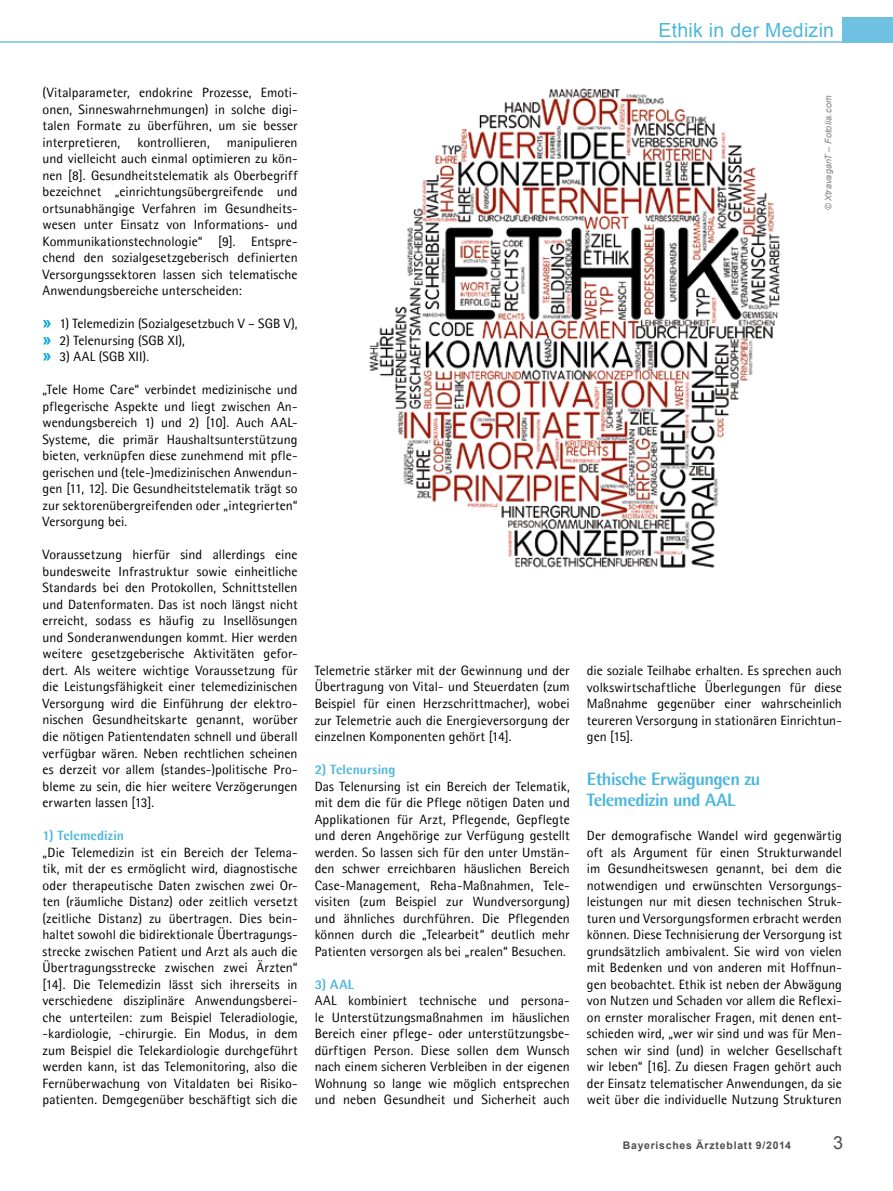
<style>
.page{position:relative;width:893px;height:1191px;background:#fff}
.page>*{position:absolute;margin:0;border:0;box-sizing:border-box;transform-origin:0 0}
.t1{font:19.5px "Arial";letter-spacing:.015em;color:#4eb7dc}
.t2{font:800 18px/21px "Agfa Rotis Semisans";letter-spacing:-.03em;color:#4eb7dc}
.t3{font:18px "Arial";color:#4e4e4d}
.t4{font:13.5px/16.5px "Agfa Rotis Semisans";letter-spacing:.005em;color:#000;text-align:justify}
.t5{font:800 13.5px "Agfa Rotis Semisans";letter-spacing:.005em;color:#4eb7dc}
.t6{font:700 10.5px "Arial";letter-spacing:.07em;color:#4e4e4d}
.t7{font:italic 9px "Arial";letter-spacing:.02em;color:#818080}
.s1{font-family:"Arial";font-weight:700;font-size:16.5px;color:#00a5d3}
</style>
<div class="page">
<hr style="left:0;top:41px;width:893px;height:2px;background:#6ec1e1">
<div style="left:842px;top:17px;width:51px;height:26px;background:#6ec1e1"></div>
<img style="left:369px;top:88px;width:411px;height:480px">
<h1 class="t1" style="left:658px;top:16px;width:177px">Ethik in der Medizin</h1>
<p class="t4" style="left:43px;top:84px;width:257px">(Vitalparameter, endokrine Prozesse, Emoti&shy;onen, Sinneswahrnehmungen) in solche digi&shy;talen Formate zu überführen, um sie besser interpretieren,</p>
<p class="t4" style="left:43px;top:134px;width:257px;text-indent:184px">manipulieren und vielleicht auch einmal optimieren zu kön&shy;nen [8]. Gesundheitstelematik als Oberbegriff bezeichnet „einrichtungsübergreifende und ortsunabhängige Verfahren im Gesundheits&shy;wesen unter Einsatz von Informations- und Kommunikationstechnologie“ [9]. Entspre&shy;chend den sozialgesetzgeberisch definierten Versorgungssektoren lassen sich telematische Anwendungsbereiche unterscheiden:</p>
<p class="t4" style="left:43px;top:315px;width:257px;text-align:left"><span class="s1">»</span> 1) Telemedizin (Sozialgesetzbuch V – SGB V), <span class="s1">»</span> 2) Telenursing (SGB XI),<br><span class="s1">»</span> 3) AAL (SGB XII).</p>
<p class="t4" style="left:43px;top:381px;width:257px">„Tele Home Care“ verbindet medizinische und pflegerische Aspekte und liegt zwischen An&shy;wendungsbereich 1) und 2) [10]. Auch AAL-Systeme, die primär Haushaltsunterstützung bieten, verknüpfen diese zunehmend mit pfle&shy;gerischen und (tele-)medizinischen Anwendun&shy;gen [11, 12]. Die Gesundheitstelematik trägt so zur sektorenübergreifenden oder „integrierten“ Versorgung bei.</p>
<p class="t4" style="left:43px;top:546px;width:257px">Voraussetzung hierfür sind allerdings eine bundesweite Infrastruktur sowie einheitliche Standards bei den Protokollen, Schnittstellen und Datenformaten. Das ist noch längst nicht erreicht, sodass es häufig zu Insellösungen und Sonderanwendungen kommt. Hier werden weitere gesetzgeberische Aktivitäten gefor&shy;dert. Als weitere wichtige Voraussetzung für die Leistungsfähigkeit einer telemedizinischen Versorgung wird die Einführung der elektro&shy;nischen Gesundheitskarte genannt, worüber die nötigen Patientendaten schnell und überall verfügbar wären. Neben rechtlichen scheinen es derzeit vor allem (standes-)politische Pro&shy;bleme zu sein, die hier weitere Verzögerungen erwarten lassen [13].</p>
<p class="t5" style="left:43px;top:827px;width:83px">1) Telemedizin</p>
<p class="t4" style="left:43px;top:843px;width:257px">„Die Telemedizin ist ein Bereich der Telema&shy;tik, mit der es ermöglicht wird, diagnostische oder therapeutische Daten zwischen zwei Or&shy;ten (räumliche Distanz) oder zeitlich versetzt (zeitliche Distanz) zu übertragen. Dies bein&shy;haltet sowohl die bidirektionale Übertragungs&shy;strecke zwischen Patient und Arzt als auch die Übertragungsstrecke zwischen zwei Ärzten“ [14]. Die Telemedizin lässt sich ihrerseits in verschiedene disziplinäre Anwendungsberei&shy;che unterteilen: zum Beispiel Teleradiologie, -kardiologie, -chirurgie. Ein Modus, in dem zum Beispiel die Telekardiologie durchgeführt werden kann, ist das Telemonitoring, also die Fernüberwachung von Vitaldaten bei Risiko&shy;patienten. Demgegenüber beschäftigt sich die</p>
<p class="t4" style="left:137px;top:134px;width:74px">kontrollieren,</p>
<p class="t4" style="left:315px;top:662px;width:257px">Telemetrie stärker mit der Gewinnung und der Übertragung von Vital- und Steuerdaten (zum Beispiel für einen Herzschrittmacher), wobei zur Telemetrie auch die Energieversorgung der einzelnen Komponenten gehört [14].</p>
<p class="t5" style="left:315px;top:761px;width:82px">2) Telenursing</p>
<p class="t4" style="left:315px;top:777px;width:257px">Das Telenursing ist ein Bereich der Telematik, mit dem die für die Pflege nötigen Daten und Applikationen für Arzt, Pflegende, Gepflegte und deren Angehörige zur Verfügung gestellt werden. So lassen sich für den unter Umstän&shy;den schwer erreichbaren häuslichen Bereich Case-Management, Reha-Maßnahmen, Tele&shy;visiten (zum Beispiel zur Wundversorgung) und ähnliches durchführen. Die Pflegenden können durch die „Telearbeit“ deutlich mehr Patienten versorgen als bei „realen“ Besuchen.</p>
<p class="t5" style="left:315px;top:975px;width:41px">3) AAL</p>
<p class="t4" style="left:315px;top:992px;width:257px">AAL kombiniert technische und persona&shy;le Unterstützungsmaßnahmen im häuslichen Bereich einer pflege- oder unterstützungsbe&shy;dürftigen Person. Diese sollen dem Wunsch nach einem sicheren Verbleiben in der eigenen Wohnung so lange wie möglich entsprechen und neben Gesundheit und Sicherheit auch</p>
<p class="t7" style="left:822px;top:210px;width:116px;rotate:-90deg">© XtravaganT – Fotolia.com</p>
<p class="t4" style="left:587px;top:662px;width:257px">die soziale Teilhabe erhalten. Es sprechen auch volkswirtschaftliche Überlegungen für diese Maßnahme gegenüber einer wahrscheinlich teureren Versorgung in stationären Einrichtun&shy;gen [15].</p>
<h2 class="t2" style="left:587px;top:767px;width:175px">Ethische Erwägungen zu<br>Telemedizin und AAL</h2>
<p class="t4" style="left:587px;top:827px;width:257px">Der demografische Wandel wird gegenwärtig oft als Argument für einen Strukturwandel im Gesundheitswesen genannt, bei dem die notwendigen und erwünschten Versorgungs&shy;leistungen nur mit diesen technischen Struk&shy;turen und Versorgungsformen erbracht werden können. Diese Technisierung der Versorgung ist grundsätzlich ambivalent. Sie wird von vielen mit Bedenken und von anderen mit Hoffnun&shy;gen beobachtet. Ethik ist neben der Abwägung von Nutzen und Schaden vor allem die Reflexi&shy;on ernster moralischer Fragen, mit denen ent&shy;schieden wird, „wer wir sind und was für Men&shy;schen wir sind (und) in welcher Gesellschaft wir leben“ [16]. Zu diesen Fragen gehört auch der Einsatz telematischer Anwendungen, da sie weit über die individuelle Nutzung Strukturen</p>
<p class="t6" style="left:623px;top:1137px;width:170px">Bayerisches Ärzteblatt 9/2014</p>
<h2 class="t3" style="left:833px;top:1130px;width:12px">3</h2>
</div>
